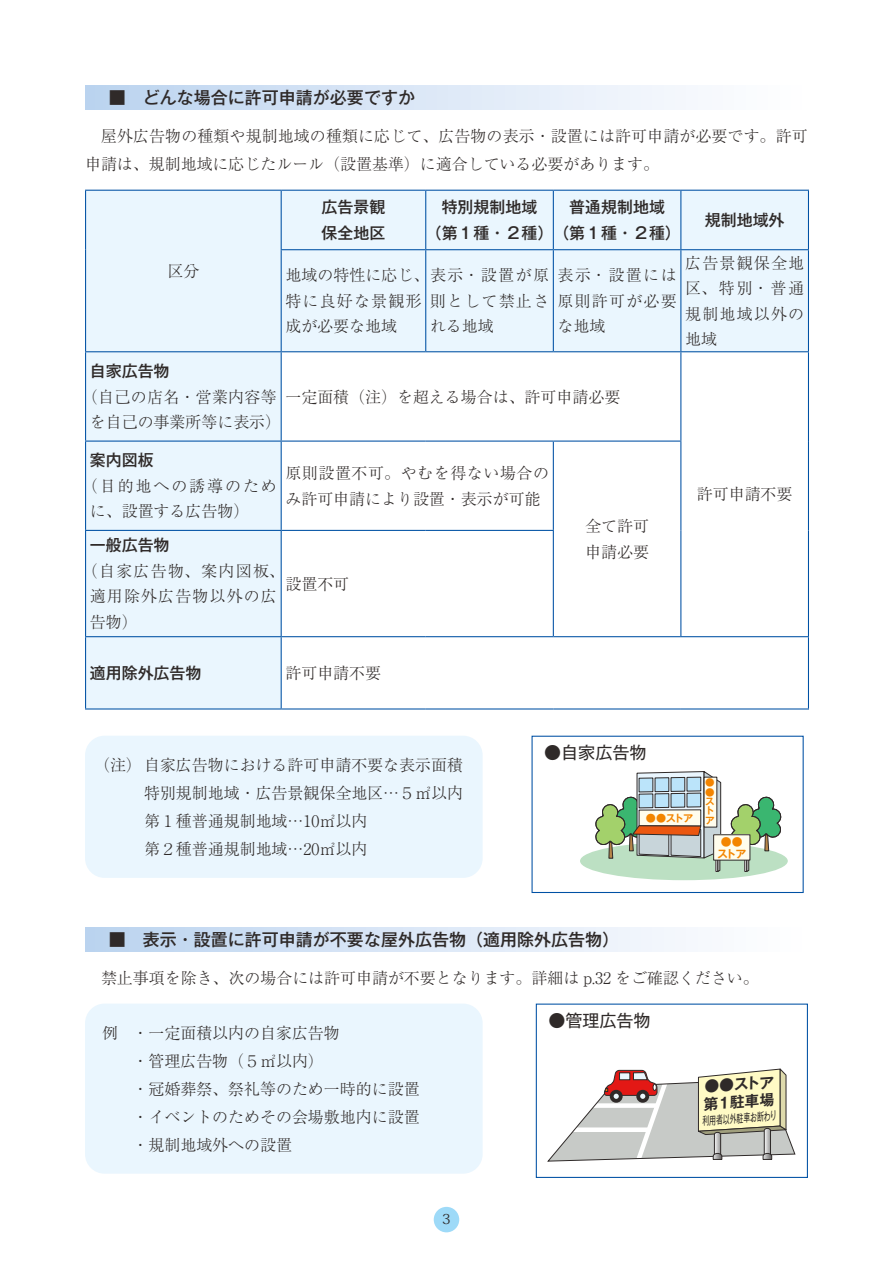
<style>
.page{position:relative;width:893px;height:1263px;background:#fff}
.page>*{position:absolute;margin:0;border:0;box-sizing:border-box;transform-origin:0 0}
.t1{font:500 16.95px "Gothic MB101 Pro";color:#2f2a29}
.t2{font:16.95px "Gothic MB101 Pro";color:#2f2a29}
.t3{font:300 15.9px/27.9px "Ryumin Pro";color:#2f2a29}
.t4{font:500 15.9px/25.5px "Gothic MB101 Pro";color:#2f2a29}
.t5{font:300 15.9px/25.5px "Ryumin Pro";letter-spacing:.02em;color:#2f2a29}
.t6{font:300 15.9px/25.5px "Ryumin Pro";letter-spacing:.075em;color:#2f2a29}
.t7{font:300 15.9px/25.5px "Ryumin Pro";letter-spacing:.125em;color:#2f2a29}
.t8{font:300 15.9px/25.5px "Ryumin Pro";letter-spacing:.08em;color:#2f2a29}
.t9{font:700 14.85px/17.9px "Gothic MB101 Pro De";color:#2f2a29}
.t10{font:13.8px "Koz Min Pr 6 N";color:#2f2a29}
.t11{font:11.25px "Gothic MB101 Pro";color:#2f2a29;scale:.61 1}
.t12{font:700 10.8px/11.2px "Gothic MB101 Pro De";color:#f38500;text-align:center}
.t13{font:700 10.05px "Gothic MB101 Pro De";color:#f38500}
.t14{font:700 9.45px/9.3px "Gothic MB101 Pro De";color:#f38500;text-align:justify}
</style>
<div class="page">
<div style="left:434px;top:1207px;width:25px;height:25px;background:#9edaf8;border-radius:50%"></div>
<div style="left:85px;top:736px;width:398px;height:142px;background:#eaf6fe;border-radius:20px"></div>
<div style="left:85px;top:1003px;width:398px;height:171px;background:#eaf6fe;border-radius:20px"></div>
<div style="left:86px;top:85px;width:721px;height:24px;background:linear-gradient(to right,#bcd3ef,#fff)"></div>
<div style="left:86px;top:927px;width:721px;height:24px;background:linear-gradient(to right,#bcd3ef,#fff)"></div>
<div style="left:86px;top:191px;width:722px;height:160px;background:#eaf6fe"></div>
<div style="left:86px;top:352px;width:195px;height:356px;background:#eaf6fe"></div>
<hr style="left:85px;top:190px;width:196px;height:1px;background:#0051a4">
<hr style="left:85px;top:191px;width:1px;height:59px;background:#0051a4">
<hr style="left:281px;top:190px;width:145px;height:1px;background:#0051a4">
<hr style="left:281px;top:191px;width:1px;height:58px;background:#0051a4">
<hr style="left:426px;top:190px;width:127px;height:1px;background:#0051a4">
<hr style="left:425px;top:191px;width:1px;height:58px;background:#0051a4">
<hr style="left:553px;top:190px;width:128px;height:1px;background:#0051a4">
<hr style="left:553px;top:191px;width:1px;height:58px;background:#0051a4">
<hr style="left:681px;top:190px;width:128px;height:1px;background:#0051a4">
<hr style="left:680px;top:191px;width:1px;height:58px;background:#0051a4">
<hr style="left:808px;top:191px;width:1px;height:58px;background:#0051a4">
<hr style="left:85px;top:250px;width:1px;height:101px;background:#0051a4">
<hr style="left:281px;top:249px;width:145px;height:1px;background:#0051a4">
<hr style="left:281px;top:250px;width:1px;height:101px;background:#0051a4">
<hr style="left:426px;top:249px;width:127px;height:1px;background:#0051a4">
<hr style="left:425px;top:250px;width:1px;height:101px;background:#0051a4">
<hr style="left:553px;top:249px;width:128px;height:1px;background:#0051a4">
<hr style="left:553px;top:250px;width:1px;height:101px;background:#0051a4">
<hr style="left:681px;top:249px;width:128px;height:1px;background:#0051a4">
<hr style="left:680px;top:250px;width:1px;height:101px;background:#0051a4">
<hr style="left:808px;top:250px;width:1px;height:101px;background:#0051a4">
<hr style="left:85px;top:351px;width:196px;height:1px;background:#0051a4">
<hr style="left:85px;top:352px;width:1px;height:89px;background:#0051a4">
<hr style="left:281px;top:351px;width:145px;height:1px;background:#0051a4">
<hr style="left:281px;top:352px;width:1px;height:89px;background:#0051a4">
<hr style="left:426px;top:351px;width:127px;height:1px;background:#0051a4">
<hr style="left:553px;top:351px;width:128px;height:1px;background:#0051a4">
<hr style="left:681px;top:351px;width:128px;height:1px;background:#0051a4">
<hr style="left:680px;top:352px;width:1px;height:89px;background:#0051a4">
<hr style="left:808px;top:352px;width:1px;height:89px;background:#0051a4">
<hr style="left:85px;top:441px;width:196px;height:1px;background:#0051a4">
<hr style="left:85px;top:442px;width:1px;height:88px;background:#0051a4">
<hr style="left:281px;top:441px;width:145px;height:1px;background:#0051a4">
<hr style="left:281px;top:442px;width:1px;height:88px;background:#0051a4">
<hr style="left:426px;top:441px;width:127px;height:1px;background:#0051a4">
<hr style="left:553px;top:441px;width:128px;height:1px;background:#0051a4">
<hr style="left:553px;top:442px;width:1px;height:88px;background:#0051a4">
<hr style="left:680px;top:442px;width:1px;height:88px;background:#0051a4">
<hr style="left:808px;top:441px;width:1px;height:89px;background:#0051a4">
<hr style="left:85px;top:530px;width:196px;height:1px;background:#0051a4">
<hr style="left:85px;top:531px;width:1px;height:105px;background:#0051a4">
<hr style="left:281px;top:530px;width:145px;height:1px;background:#0051a4">
<hr style="left:281px;top:531px;width:1px;height:105px;background:#0051a4">
<hr style="left:426px;top:530px;width:128px;height:1px;background:#0051a4">
<hr style="left:553px;top:531px;width:1px;height:105px;background:#0051a4">
<hr style="left:680px;top:530px;width:1px;height:106px;background:#0051a4">
<hr style="left:808px;top:530px;width:1px;height:106px;background:#0051a4">
<hr style="left:85px;top:636px;width:196px;height:1px;background:#0051a4">
<hr style="left:85px;top:637px;width:1px;height:71px;background:#0051a4">
<hr style="left:281px;top:636px;width:145px;height:1px;background:#0051a4">
<hr style="left:281px;top:637px;width:1px;height:71px;background:#0051a4">
<hr style="left:426px;top:636px;width:127px;height:1px;background:#0051a4">
<hr style="left:553px;top:636px;width:128px;height:1px;background:#0051a4">
<hr style="left:681px;top:636px;width:128px;height:1px;background:#0051a4">
<hr style="left:808px;top:637px;width:1px;height:71px;background:#0051a4">
<hr style="left:85px;top:708px;width:196px;height:1px;background:#0051a4">
<hr style="left:281px;top:708px;width:145px;height:1px;background:#0051a4">
<hr style="left:426px;top:708px;width:127px;height:1px;background:#0051a4">
<hr style="left:553px;top:708px;width:128px;height:1px;background:#0051a4">
<hr style="left:681px;top:708px;width:128px;height:1px;background:#0051a4">
<div style="left:531px;top:736px;width:273px;height:157px;border:1px solid #0051a4"></div>
<div style="left:536px;top:1003px;width:272px;height:175px;border:1px solid #0051a4"></div>
<svg style="left:547px;top:1068px;width:249px;height:94px"></svg>
<div style="left:580px;top:842px;width:208px;height:38px;background:#bce0c3;border-radius:50%"></div>
<svg style="left:730px;top:796px;width:52px;height:76px"></svg>
<svg style="left:594px;top:771px;width:127px;height:101px"></svg>
<div style="left:714px;top:835px;width:36px;height:25px;background:#fffded"></div>
<div style="left:713px;top:834px;width:37px;height:26px;border:1px solid #2f2a29"></div>
<div style="left:704px;top:777px;width:13px;height:50px;background:#fffded"></div>
<p class="t1" style="left:109px;top:83px;width:308px">■　どんな場合に許可申請が必要ですか</p>
<p class="t3" style="left:85px;top:120px;width:724px;text-indent:16px">屋外広告物の種類や規制地域の種類に応じて、広告物の表示・設置には許可申請が必要です。許可申請は、規制地域に応じたルール（設置基準）に適合している必要があります。</p>
<p class="t3" style="left:167px;top:256px;width:33px">区分</p>
<p class="t4" style="left:322px;top:192px;width:65px">広告景観保全地区</p>
<p class="t4" style="left:426px;top:192px;width:257px;text-indent:16px">特別規制地域<br>（第１種・２種）（第１種・２種）</p>
<p class="t4" style="left:569px;top:192px;width:97px">普通規制地域</p>
<p class="t3" style="left:285px;top:261px;width:265px;line-height:25.5px">地域の特性に応じ、表示・設置が原特に良好な景観形<br>成が必要な地域</p>
<p class="t8" style="left:430px;top:287px;width:121px">則として禁止される地域</p>
<p class="t3" style="left:558px;top:261px;width:121px;line-height:25.5px;text-align:justify">表示・設置には原則許可が必要な地域</p>
<p class="t4" style="left:90px;top:356px;width:81px">自家広告物</p>
<p class="t3" style="left:82px;top:382px;width:201px;line-height:25.5px;text-align:center">（自己の店名・営業内容等を自己の事業所等に表示）</p>
<p class="t3" style="left:285px;top:381px;width:336px">一定面積（注）を超える場合は、許可申請必要</p>
<p class="t4" style="left:90px;top:445px;width:65px">案内図板</p>
<p class="t7" style="left:90px;top:472px;width:189px;text-indent:-8px">（目的地への誘導のために、設置する広告物）</p>
<p class="t5" style="left:285px;top:459px;width:265px">原則設置不可。やむを得ない場合のみ許可申請により設置・表示が可能</p>
<p class="t3" style="left:585px;top:511px;width:65px">全て許可</p>
<p class="t4" style="left:90px;top:531px;width:81px">一般広告物</p>
<p class="t3" style="left:585px;top:536px;width:65px">申請必要</p>
<p class="t6" style="left:90px;top:557px;width:197px;text-indent:-8px">（自家広告物、案内図板、適用除外広告物以外の広告物）</p>
<p class="t3" style="left:285px;top:568px;width:65px">設置不可</p>
<p class="t4" style="left:705px;top:205px;width:81px">規制地域外</p>
<p class="t3" style="left:685px;top:249px;width:121px;line-height:25.5px;text-align:justify">広告景観保全地区、特別・普通規制地域以外の地域</p>
<p class="t3" style="left:697px;top:479px;width:97px">許可申請不要</p>
<p class="t4" style="left:90px;top:658px;width:113px">適用除外広告物</p>
<p class="t3" style="left:285px;top:658px;width:97px">許可申請不要</p>
<p class="t3" style="left:144px;top:750px;width:320px;text-indent:-50px">（注）自家広告物における許可申請不要な表示面積特別規制地域・広告景観保全地区…５㎡以内第１種普通規制地域…10㎡以内<br>第２種普通規制地域…20㎡以内</p>
<p class="t2" style="left:544px;top:739px;width:104px">●自家広告物</p>
<p class="t13" style="left:646px;top:810px;width:49px">●●ストア</p>
<p class="t14" style="left:705px;top:777px;width:11px">● ●ストア</p>
<p class="t12" style="left:717px;top:835px;width:31px">●●ストア</p>
<p class="t1" style="left:109px;top:925px;width:512px">■　表示・設置に許可申請が不要な屋外広告物（適用除外広告物）</p>
<p class="t3" style="left:101px;top:962px;width:659px">禁止事項を除き、次の場合には許可申請が不要となります。詳細は p.32 をご確認ください。</p>
<p class="t3" style="left:133px;top:1018px;width:289px;text-indent:-31px">例 ・一定面積以内の自家広告物<br>・管理広告物（５㎡以内）<br>・冠婚葬祭、祭礼等のため一時的に設置・イベントのためその会場敷地内に設置・規制地域外への設置</p>
<p class="t10" style="left:442px;top:1211px;width:10px">3</p>
<p class="t2" style="left:549px;top:1006px;width:104px">●管理広告物</p>
<p class="t9" style="left:701px;top:1076px;width:73px;rotate:-4deg">●●ストア第1駐車場</p>
<p class="t11" style="left:701px;top:1111px;width:123px;rotate:-4deg">利用者以外駐車お断わり</p>
</div>
